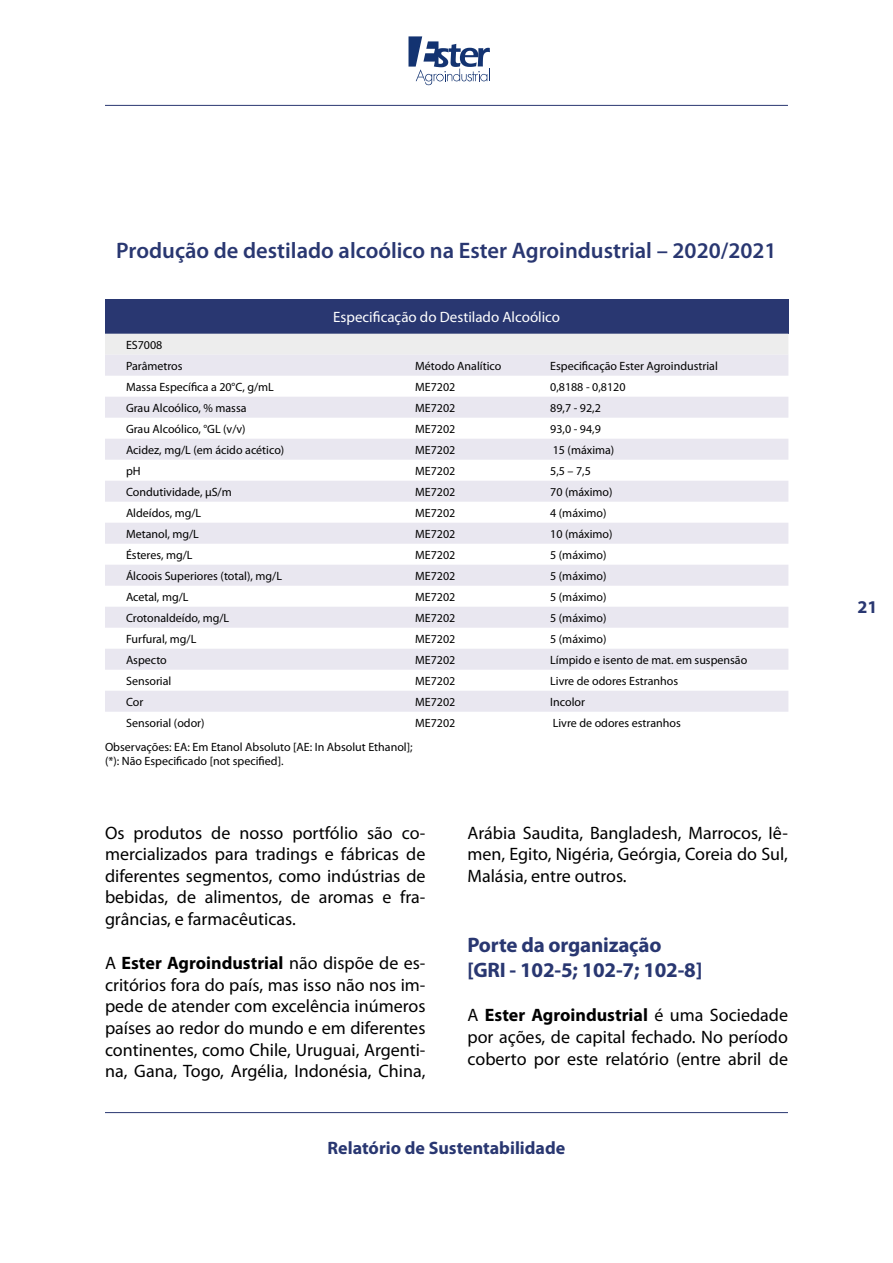
<style>
.page{position:relative;width:893px;height:1263px;background:#fff}
.page>*{position:absolute;margin:0;border:0;box-sizing:border-box;transform-origin:0 0}
.t1{font:600 22.5px "Myriad Pro";color:#293771}
.t2{font:700 21px/25.2px "Myriad Pro";letter-spacing:-.01em;color:#293771}
.t3{font:18px/21.6px "Myriad Pro";color:#000;text-align:justify}
.t4{font:700 18px "Myriad Pro";color:#293771}
.t5{font:15px "Myriad Pro";color:#fff}
.t6{font:12px/21px "Myriad Pro";color:#000}
.s1{font-weight:700}
</style>
<div class="page">
<hr style="left:105px;top:105px;width:683px;height:1px;background:#293771">
<svg style="left:408px;top:36px;width:82px;height:50px"></svg>
<hr style="left:105px;top:1112px;width:683px;height:1px;background:#293771">
<div style="left:105px;top:299px;width:683px;height:35px;background:#293771"></div>
<div style="left:105px;top:334px;width:683px;height:21px;background:#ededed"></div>
<svg style="left:105px;top:355px;width:683px;height:357px;fill:#e9e7f0"></svg>
<h1 class="t1" style="left:116px;top:236px;width:662px">Produção de destilado alcoólico na Ester Agroindustrial – 2020/2021</h1>
<p class="t6" style="left:126px;top:334px;width:58px">ES7008<br>Parâmetros</p>
<p class="t5" style="left:333px;top:308px;width:228px">Especificação do Destilado Alcoólico</p>
<p class="t6" style="left:415px;top:355px;width:88px">Método Analítico</p>
<p class="t6" style="left:550px;top:355px;width:169px">Especificação Ester Agroindustrial</p>
<p class="t6" style="left:126px;top:376px;width:149px">Massa Específica a 20°C, g/mL</p>
<p class="t6" style="left:415px;top:376px;width:42px">ME7202</p>
<p class="t6" style="left:550px;top:376px;width:77px">0,8188 - 0,8120</p>
<p class="t6" style="left:126px;top:397px;width:122px">Grau Alcoólico, % massa</p>
<p class="t6" style="left:415px;top:397px;width:42px">ME7202</p>
<p class="t6" style="left:550px;top:397px;width:52px">89,7 - 92,2</p>
<p class="t6" style="left:126px;top:418px;width:121px">Grau Alcoólico, °GL (v/v)</p>
<p class="t6" style="left:415px;top:418px;width:42px">ME7202</p>
<p class="t6" style="left:550px;top:418px;width:52px">93,0 - 94,9</p>
<p class="t6" style="left:126px;top:439px;width:160px">Acidez, mg/L (em ácido acético)</p>
<p class="t6" style="left:415px;top:439px;width:42px">ME7202</p>
<p class="t6" style="left:553px;top:439px;width:63px">15 (máxima)</p>
<p class="t6" style="left:126px;top:460px;width:16px">pH</p>
<p class="t6" style="left:415px;top:460px;width:42px">ME7202</p>
<p class="t6" style="left:550px;top:460px;width:42px">5,5 – 7,5</p>
<p class="t6" style="left:126px;top:481px;width:107px">Condutividade, μS/m</p>
<p class="t6" style="left:415px;top:481px;width:42px">ME7202</p>
<p class="t6" style="left:550px;top:481px;width:64px">70 (máximo)</p>
<p class="t6" style="left:126px;top:502px;width:77px">Aldeídos, mg/L</p>
<p class="t6" style="left:415px;top:502px;width:42px">ME7202</p>
<p class="t6" style="left:550px;top:502px;width:58px">4 (máximo)</p>
<p class="t6" style="left:126px;top:523px;width:74px">Metanol, mg/L</p>
<p class="t6" style="left:415px;top:523px;width:42px">ME7202</p>
<p class="t6" style="left:550px;top:523px;width:64px">10 (máximo)</p>
<p class="t6" style="left:126px;top:544px;width:68px">Ésteres, mg/L</p>
<p class="t6" style="left:415px;top:544px;width:42px">ME7202</p>
<p class="t6" style="left:550px;top:544px;width:58px">5 (máximo)</p>
<p class="t6" style="left:126px;top:565px;width:157px">Álcoois Superiores (total), mg/L</p>
<p class="t6" style="left:415px;top:565px;width:42px">ME7202</p>
<p class="t6" style="left:550px;top:565px;width:58px">5 (máximo)</p>
<p class="t6" style="left:126px;top:586px;width:64px">Acetal, mg/L</p>
<p class="t6" style="left:415px;top:586px;width:42px">ME7202</p>
<p class="t6" style="left:550px;top:586px;width:58px">5 (máximo)</p>
<p class="t6" style="left:126px;top:607px;width:105px">Crotonaldeído, mg/L</p>
<p class="t6" style="left:415px;top:607px;width:42px">ME7202</p>
<p class="t6" style="left:550px;top:607px;width:58px">5 (máximo)</p>
<p class="t6" style="left:126px;top:628px;width:72px">Furfural, mg/L</p>
<p class="t6" style="left:415px;top:628px;width:42px">ME7202</p>
<p class="t6" style="left:550px;top:628px;width:58px">5 (máximo)</p>
<p class="t6" style="left:126px;top:649px;width:42px">Aspecto</p>
<p class="t6" style="left:415px;top:649px;width:42px">ME7202</p>
<p class="t6" style="left:550px;top:649px;width:199px">Límpido e isento de mat. em suspensão</p>
<p class="t6" style="left:126px;top:670px;width:47px">Sensorial</p>
<p class="t6" style="left:415px;top:670px;width:42px">ME7202</p>
<p class="t6" style="left:550px;top:670px;width:129px">Livre de odores Estranhos</p>
<p class="t6" style="left:126px;top:691px;width:19px">Cor</p>
<p class="t6" style="left:415px;top:691px;width:42px">ME7202</p>
<p class="t6" style="left:550px;top:691px;width:36px">Incolor</p>
<p class="t6" style="left:126px;top:712px;width:80px">Sensorial (odor)</p>
<p class="t6" style="left:415px;top:712px;width:42px">ME7202</p>
<p class="t6" style="left:553px;top:712px;width:130px">Livre de odores estranhos</p>
<p class="t6" style="left:105px;top:739px;width:309px;line-height:14.4px">Observações: EA: Em Etanol Absoluto [AE: In Absolut Ethanol]; (*): Não Especificado [not specified].</p>
<h3 class="t3" style="left:105px;top:821px;width:322px">Os produtos de nosso portfólio são co&shy;mercializados para tradings e fábricas de diferentes segmentos, como indústrias de bebidas, de alimentos, de aromas e fra&shy;grâncias, e farmacêuticas.</h3>
<p class="t3" style="left:105px;top:952px;width:322px">A <span class="s1">Ester Agroindustrial</span> não dispõe de es&shy;critórios fora do país, mas isso não nos im&shy;pede de atender com excelência inúmeros países ao redor do mundo e em diferentes continentes, como Chile, Uruguai, Argenti&shy;na, Gana, Togo, Argélia, Indonésia, China,</p>
<h3 class="t3" style="left:467px;top:821px;width:322px">Arábia Saudita, Bangladesh, Marrocos, Iê&shy;men, Egito, Nigéria, Geórgia, Coreia do Sul, Malásia, entre outros.</h3>
<h2 class="t2" style="left:467px;top:932px;width:236px">Porte da organização [GRI - 102-5; 102-7; 102-8]</h2>
<h3 class="t3" style="left:467px;top:1004px;width:322px">A <span class="s1">Ester Agroindustrial</span> é uma Sociedade por ações, de capital fechado. No período coberto por este relatório (entre abril de</h3>
<h3 class="t4" style="left:328px;top:1136px;width:239px">Relatório de Sustentabilidade</h3>
<h3 class="t4" style="left:857px;top:595px;width:21px">21</h3>
</div>
